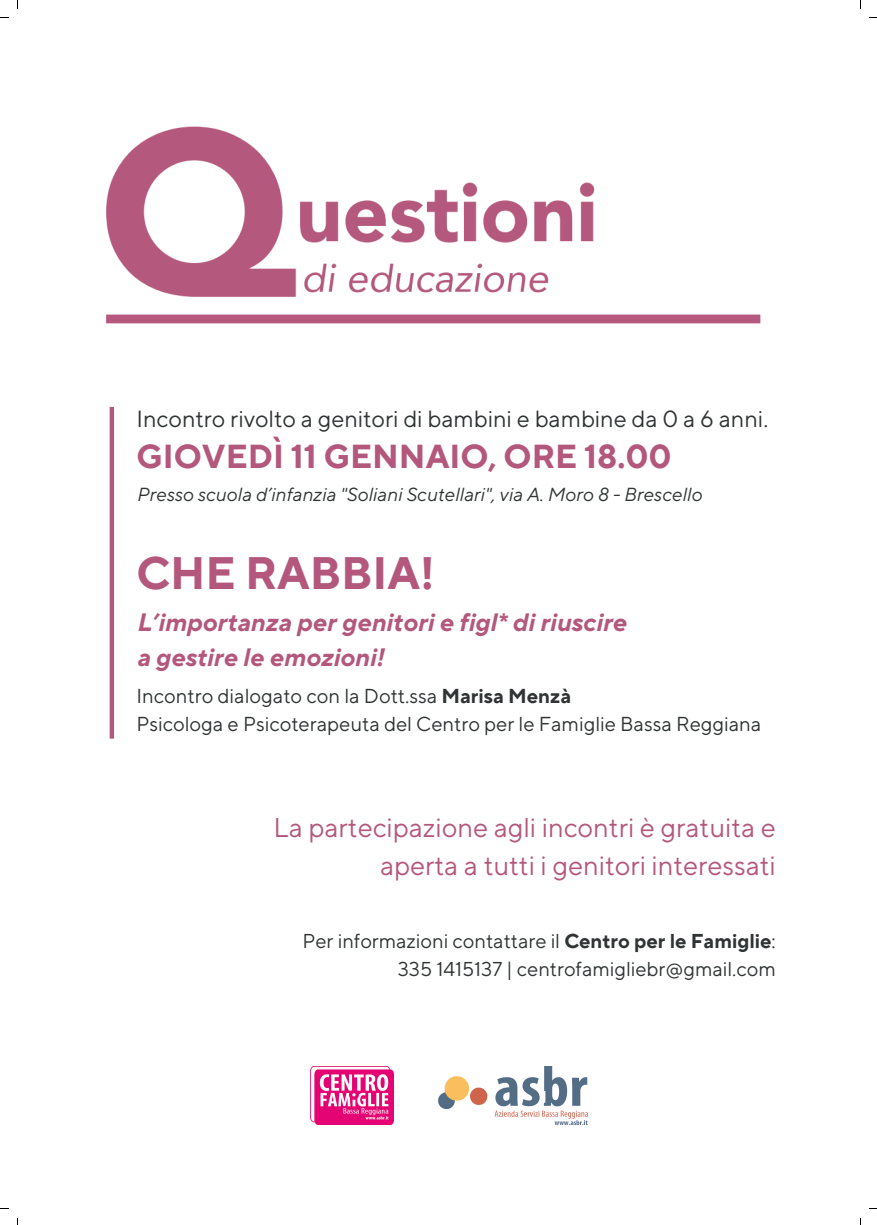
<style>
.page{position:relative;width:877px;height:1225px;background:#fff}
.page>*{position:absolute;margin:0;border:0;box-sizing:border-box;transform-origin:0 0}
.t1{font:700 45.3px "TT Norms Pro";color:#b3587c}
.t2{font:700 33.1px "TT Norms Pro";color:#b3587c}
.t3{font:27px "TT Norms Pro";color:#b3587c}
.t4{font:italic 700 25.1px "TT Norms Pro";color:#b3587c}
.t5{font:23.3px "TT Norms Pro";color:#303434}
.t6{font:20.1px "TT Norms Pro";color:#303434}
.t7{font:20px "TT Norms Pro";color:#303434}
.t8{font:italic 18.8px "TT Norms Pro";color:#303434}
.s1{font-weight:700}
</style>
<div class="page">
<img style="left:106px;top:126px;width:655px;height:198px">
<img style="left:109px;top:406px;width:6px;height:333px">
<img style="left:310px;top:1066px;width:83px;height:58px">
<img style="left:438px;top:1066px;width:149px;height:58px">
<p class="t5" style="left:136px;top:404px;width:633px">Incontro rivolto a genitori di bambini e bambine da 0 a 6 anni.</p>
<p class="t2" style="left:136px;top:437px;width:536px">GIOVEDÌ 11 GENNAIO, ORE 18.00</p>
<p class="t8" style="left:136px;top:483px;width:566px">Presso scuola d’infanzia "Soliani Scutellari", via A. Moro 8 - Brescello</p>
<p class="t1" style="left:136px;top:545px;width:299px">CHE RABBIA!</p>
<p class="t4" style="left:136px;top:607px;width:491px">L’importanza per genitori e figl* di riuscire</p>
<p class="t4" style="left:136px;top:642px;width:249px">a gestire le emozioni!</p>
<p class="t6" style="left:136px;top:683px;width:436px">Incontro dialogato con la Dott.ssa <span class="s1">Marisa Menzà</span></p>
<p class="t6" style="left:136px;top:711px;width:626px">Psicologa e Psicoterapeuta del Centro per le Famiglie Bassa Reggiana</p>
<p class="t3" style="left:273px;top:811px;width:503px">La partecipazione agli incontri è gratuita e</p>
<p class="t3" style="left:380px;top:849px;width:397px">aperta a tutti i genitori interessati</p>
<p class="t7" style="left:302px;top:929px;width:474px">Per informazioni contattare il <span class="s1">Centro per le Famiglie</span>:</p>
<p class="t7" style="left:397px;top:957px;width:379px">335 1415137 | centrofamigliebr@gmail.com</p>
</div>
